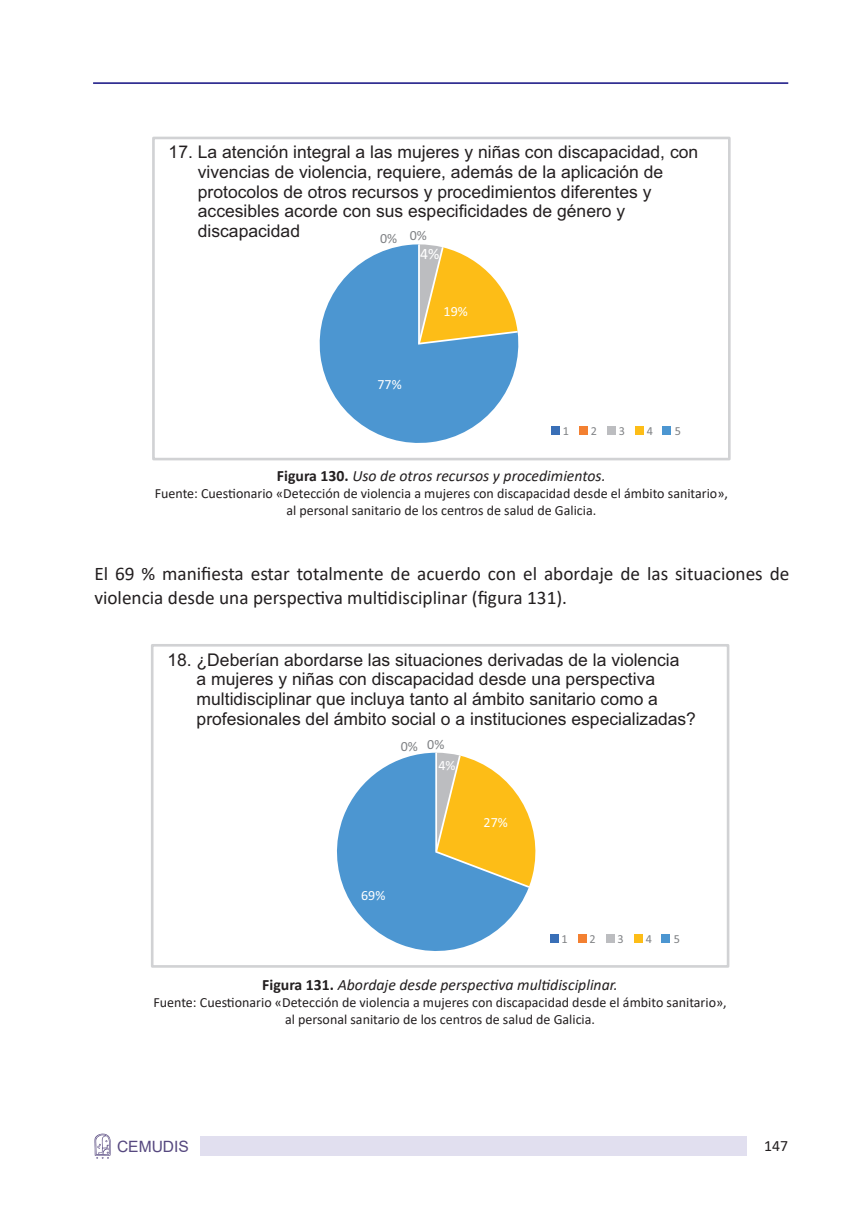
<style>
.page{position:relative;width:864px;height:1211px;background:#fff}
.page>*{position:absolute;margin:0;border:0;box-sizing:border-box;transform-origin:0 0}
.t1{font:19.25px/24.5px "Calibri";color:#231f20}
.t2{font:17.5px/19.6px "Arial";color:#231f20}
.t3{font:italic 15.75px "Calibri";color:#231f20}
.t4{font:15.75px "Calibri";color:#231f20}
.t5{font:15.75px "Calibri";color:#fff}
.t6{font:15.58px "Arial";color:#56487f}
.t7{font:14px/16.8px "Calibri";color:#231f20;text-align:center}
.t8{font:14px "Calibri";color:#fff}
.t9{font:14px "Calibri";color:#808285}
.t10{font:12.25px "Calibri";color:#808285}
.s1{font-weight:700;font-style:normal}
</style>
<div class="page">
<hr style="left:93px;top:82px;width:694px;height:2px;background:#323092">
<svg style="left:94px;top:1133px;width:17px;height:25px"></svg>
<div style="left:200px;top:1135px;width:546px;height:20px;background:#e1dfef"></div>
<svg style="left:319px;top:244px;width:200px;height:199px;fill:#4c96d1"></svg>
<div style="left:551px;top:427px;width:8px;height:8px;background:#396fb7"></div>
<div style="left:579px;top:427px;width:8px;height:8px;background:#f38031"></div>
<div style="left:607px;top:427px;width:8px;height:8px;background:#bcbdc0"></div>
<div style="left:635px;top:427px;width:8px;height:8px;background:#fdbd17"></div>
<div style="left:662px;top:427px;width:8px;height:8px;background:#4c96d1"></div>
<div style="left:152px;top:137px;width:578px;height:323px;border:3px solid #d1d2d4"></div>
<svg style="left:416px;top:244px;width:103px;height:102px"></svg>
<svg style="left:337px;top:752px;width:191px;height:199px;fill:#4c96d1"></svg>
<div style="left:549px;top:934px;width:9px;height:8px;background:#396fb7"></div>
<div style="left:577px;top:934px;width:9px;height:8px;background:#f38031"></div>
<div style="left:605px;top:934px;width:9px;height:8px;background:#bcbdc0"></div>
<div style="left:633px;top:934px;width:9px;height:8px;background:#fdbd17"></div>
<div style="left:661px;top:934px;width:8px;height:8px;background:#4c96d1"></div>
<div style="left:151px;top:644px;width:578px;height:323px;border:3px solid #d1d2d4"></div>
<svg style="left:434px;top:752px;width:102px;height:137px"></svg>
<p class="t2" style="left:198px;top:142px;width:501px;text-indent:-29px">17. La atención integral a las mujeres y niñas con discapacidad, con vivencias de violencia, requiere, además de la aplicación de protocolos de otros recursos y procedimientos diferentes y accesibles acorde con sus especificidades de género y discapacidad</p>
<p class="t9" style="left:380px;top:227px;width:48px">0% 0%</p>
<p class="t5" style="left:420px;top:242px;width:21px">4%</p>
<p class="t8" style="left:377px;top:374px;width:26px">77%</p>
<p class="t8" style="left:443px;top:301px;width:26px">19%</p>
<p class="t10" style="left:562px;top:422px;width:8px">1</p>
<p class="t10" style="left:590px;top:422px;width:8px">2</p>
<p class="t10" style="left:618px;top:422px;width:8px">3</p>
<p class="t10" style="left:646px;top:422px;width:8px">4</p>
<p class="t10" style="left:674px;top:422px;width:8px">5</p>
<p class="t3" style="left:277px;top:465px;width:330px"><span class="s1">Figura 130.</span> Uso de otros recursos y procedimientos.</p>
<p class="t7" style="left:155px;top:484px;width:574px">Fuente: Cuestionario «Detección de violencia a mujeres con discapacidad desde el ámbito sanitario», al personal sanitario de los centros de salud de Galicia.</p>
<p class="t1" style="left:94px;top:560px;width:696px">El 69 % manifiesta estar totalmente de acuerdo con el abordaje de las situaciones de violencia desde una perspectiva multidisciplinar (figura 131).</p>
<p class="t2" style="left:196px;top:649px;width:500px;text-indent:-29px">18. ¿Deberían abordarse las situaciones derivadas de la violencia<br>a mujeres y niñas con discapacidad desde una perspectiva multidisciplinar que incluya tanto al ámbito sanitario como a profesionales del ámbito social o a instituciones especializadas?</p>
<p class="t9" style="left:400px;top:735px;width:45px">0% 0%</p>
<p class="t8" style="left:438px;top:755px;width:19px">4%</p>
<p class="t8" style="left:361px;top:885px;width:26px">69%</p>
<p class="t8" style="left:483px;top:812px;width:26px">27%</p>
<p class="t10" style="left:561px;top:929px;width:8px">1</p>
<p class="t10" style="left:589px;top:929px;width:8px">2</p>
<p class="t10" style="left:617px;top:929px;width:8px">3</p>
<p class="t10" style="left:645px;top:929px;width:8px">4</p>
<p class="t10" style="left:673px;top:929px;width:8px">5</p>
<p class="t3" style="left:262px;top:973px;width:357px"><span class="s1">Figura 131.</span> Abordaje desde perspectiva multidisciplinar.</p>
<p class="t7" style="left:153px;top:993px;width:574px">Fuente: Cuestionario «Detección de violencia a mujeres con discapacidad desde el ámbito sanitario», al personal sanitario de los centros de salud de Galicia.</p>
<p class="t6" style="left:117px;top:1136px;width:73px">CEMUDIS</p>
<p class="t4" style="left:764px;top:1135px;width:25px">147</p>
</div>
